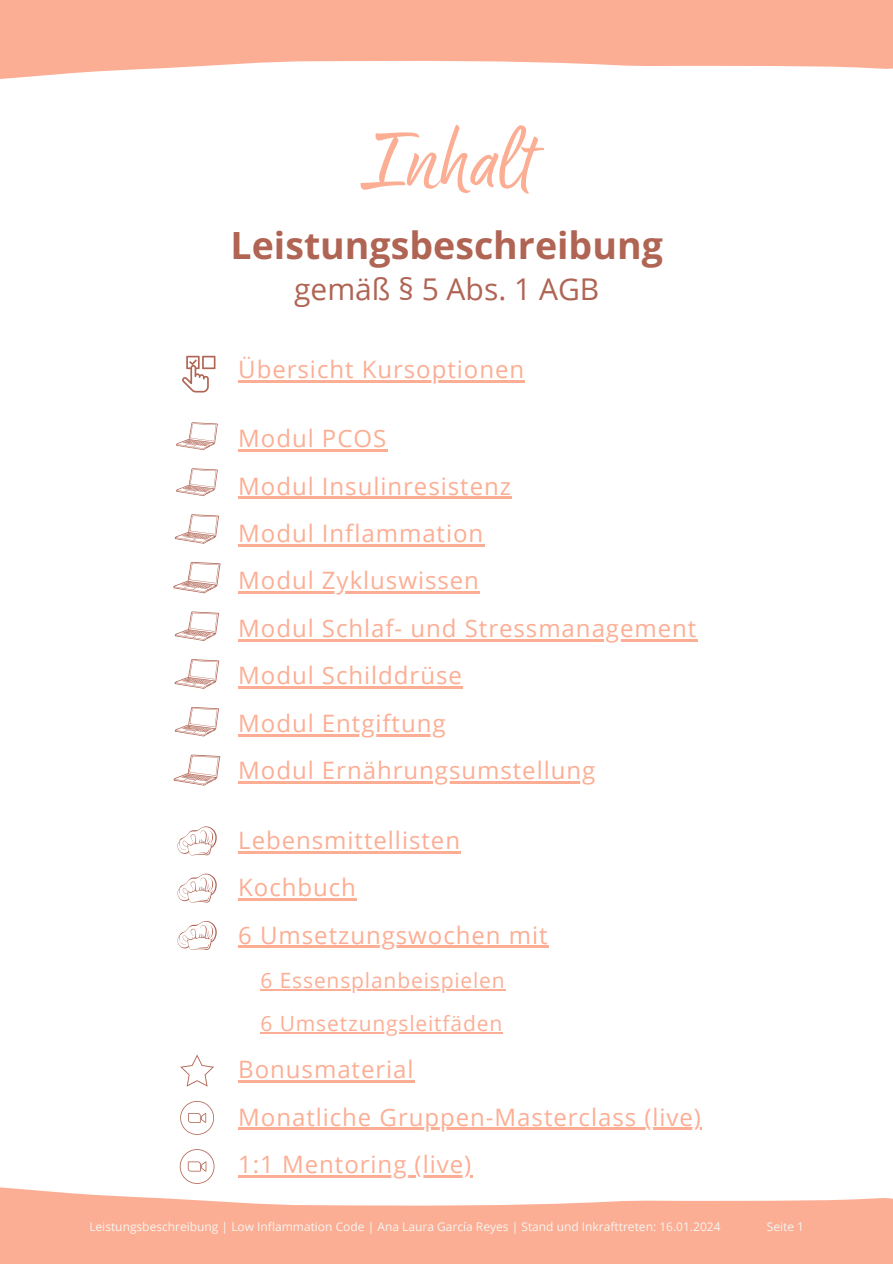
<style>
.page{position:relative;width:893px;height:1264px;background:#fff}
.page>*{position:absolute;margin:0;border:0;box-sizing:border-box;transform-origin:0 0}
.t1{font:90px "Good Karma Smooth";color:#fcae94}
.t2{font:700 37.5px "Open Sans";color:#b06453}
.t3{font:30px "Open Sans";color:#b06453}
.t4{font:24px "Open Sans";letter-spacing:.04em;color:#fcae94}
.t5{font:21px "Open Sans";letter-spacing:.04em;color:#fcae94}
.t6{font:12px "Open Sans";color:#f6f5f1}
</style>
<div class="page">
<svg style="left:0;top:1163px;width:892px;height:100px;fill:#fcae94"></svg>
<svg style="left:0;top:0;width:892px;height:79px;fill:#fcae94"></svg>
<svg style="left:177px;top:826px;width:40px;height:29px"></svg>
<svg style="left:180px;top:1149px;width:34px;height:34px"></svg>
<svg style="left:177px;top:873px;width:40px;height:29px"></svg>
<svg style="left:180px;top:1101px;width:34px;height:33px"></svg>
<svg style="left:180px;top:1054px;width:34px;height:32px"></svg>
<svg style="left:177px;top:921px;width:40px;height:29px"></svg>
<svg style="left:176px;top:422px;width:42px;height:28px"></svg>
<svg style="left:176px;top:468px;width:42px;height:28px"></svg>
<svg style="left:175px;top:514px;width:44px;height:29px"></svg>
<svg style="left:173px;top:562px;width:47px;height:31px"></svg>
<svg style="left:175px;top:611px;width:44px;height:29px"></svg>
<svg style="left:175px;top:659px;width:44px;height:29px"></svg>
<svg style="left:175px;top:707px;width:44px;height:29px"></svg>
<svg style="left:174px;top:754px;width:47px;height:31px"></svg>
<svg style="left:182px;top:356px;width:33px;height:36px"></svg>
<hr style="left:238px;top:380px;width:287px;height:2px;background:#fcae94">
<hr style="left:238px;top:449px;width:149px;height:2px;background:#fcae94">
<hr style="left:238px;top:497px;width:274px;height:2px;background:#fcae94">
<hr style="left:238px;top:544px;width:246px;height:2px;background:#fcae94">
<hr style="left:238px;top:591px;width:242px;height:3px;background:#fcae94">
<hr style="left:238px;top:639px;width:459px;height:2px;background:#fcae94">
<hr style="left:238px;top:686px;width:225px;height:2px;background:#fcae94">
<hr style="left:238px;top:734px;width:208px;height:2px;background:#fcae94">
<hr style="left:238px;top:781px;width:358px;height:2px;background:#fcae94">
<hr style="left:238px;top:850px;width:223px;height:3px;background:#fcae94">
<hr style="left:238px;top:1080px;width:176px;height:2px;background:#fcae94">
<hr style="left:238px;top:945px;width:310px;height:3px;background:#fcae94">
<hr style="left:238px;top:898px;width:119px;height:2px;background:#fcae94">
<hr style="left:238px;top:1127px;width:464px;height:3px;background:#fcae94">
<hr style="left:238px;top:1175px;width:234px;height:2px;background:#fcae94">
<hr style="left:260px;top:989px;width:245px;height:1px;background:#fcae94">
<hr style="left:260px;top:1032px;width:243px;height:1px;background:#fcae94">
<p class="t1" style="left:361px;top:108px;width:172px">Inhalt</p>
<p class="t2" style="left:230px;top:219px;width:434px">Leistungsbeschreibung</p>
<p class="t3" style="left:294px;top:268px;width:307px">gemäß § 5 Abs. 1 AGB</p>
<p class="t4" style="left:238px;top:352px;width:287px">Übersicht Kursoptionen</p>
<p class="t4" style="left:238px;top:421px;width:149px">Modul PCOS</p>
<p class="t4" style="left:238px;top:469px;width:274px">Modul Insulinresistenz</p>
<p class="t4" style="left:238px;top:516px;width:246px">Modul Inflammation</p>
<p class="t4" style="left:238px;top:563px;width:242px">Modul Zykluswissen</p>
<p class="t4" style="left:238px;top:611px;width:459px">Modul Schlaf- und Stressmanagement</p>
<p class="t4" style="left:238px;top:658px;width:225px">Modul Schilddrüse</p>
<p class="t4" style="left:238px;top:706px;width:209px">Modul Entgiftung</p>
<p class="t4" style="left:238px;top:753px;width:358px">Modul Ernährungsumstellung</p>
<p class="t4" style="left:238px;top:823px;width:223px">Lebensmittellisten</p>
<p class="t4" style="left:238px;top:870px;width:119px">Kochbuch</p>
<p class="t4" style="left:238px;top:917px;width:311px">6 Umsetzungswochen mit</p>
<p class="t5" style="left:260px;top:965px;width:246px">6 Essensplanbeispielen</p>
<p class="t5" style="left:260px;top:1009px;width:243px">6 Umsetzungsleitfäden</p>
<p class="t4" style="left:238px;top:1052px;width:177px">Bonusmaterial</p>
<p class="t4" style="left:238px;top:1099px;width:464px">Monatliche Gruppen-Masterclass (live)</p>
<p class="t4" style="left:238px;top:1147px;width:234px">1:1 Mentoring (live)</p>
<p class="t6" style="left:89px;top:1218px;width:632px">Leistungsbeschreibung | Low Inflammation Code | Ana Laura García Reyes | Stand und Inkrafttreten: 16.01.2024</p>
<p class="t6" style="left:766px;top:1218px;width:39px">Seite 1</p>
</div>
